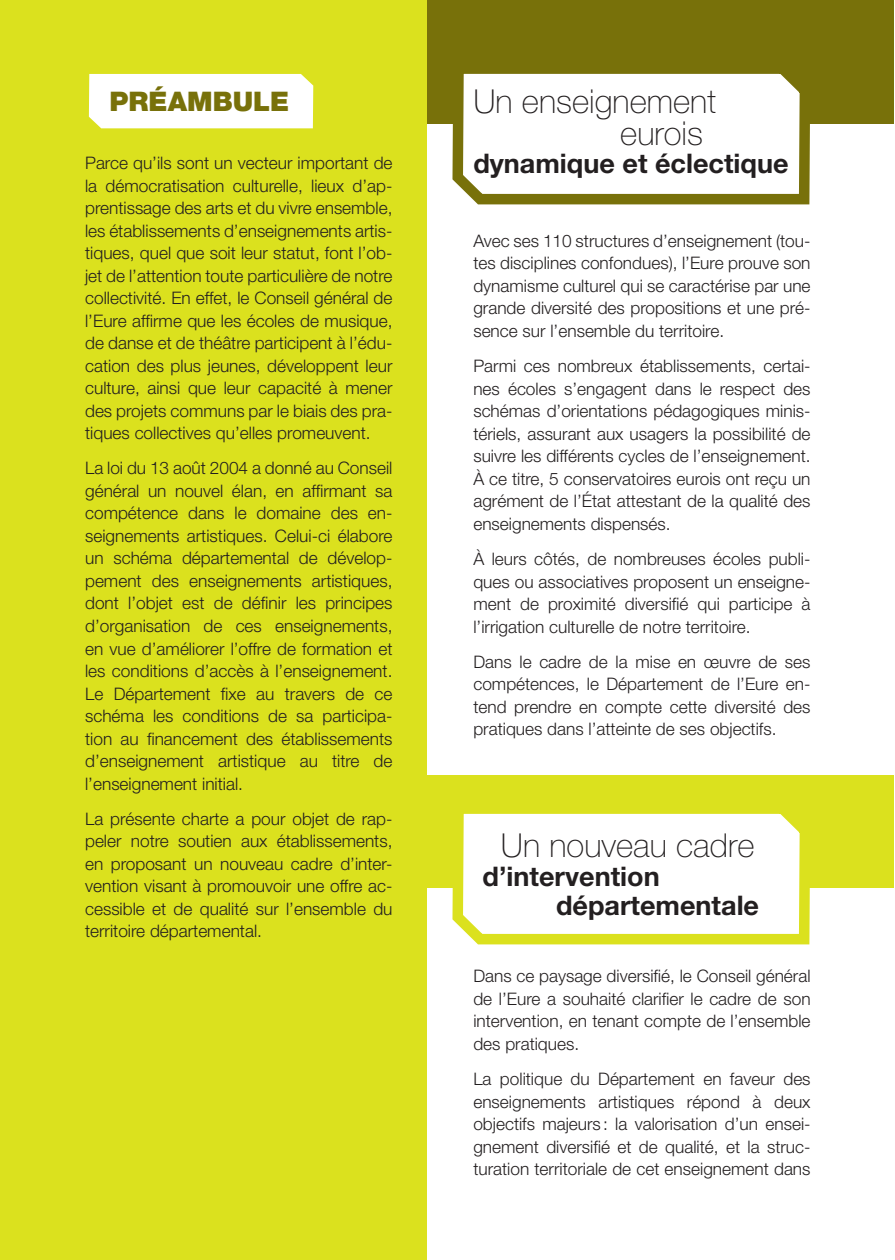
<style>
.page{position:relative;width:895px;height:1260px;background:#fff}
.page>*{position:absolute;margin:0;border:0;box-sizing:border-box;transform-origin:0 0}
.t1{font:100 33px/31.5px "Helvetica Neue";color:#231f20}
.t2{font:700 27px/29.2px "Helvetica Neue";color:#231f20}
.t3{font:900 27px "Helvetica Neue";color:#78710a}
.t4{font:300 17.25px/22.5px "Helvetica Neue";color:#231f20;text-align:justify}
</style>
<div class="page">
<div style="left:425px;top:775px;width:468px;height:113px;background:#dbe11e"></div>
<svg style="left:452px;top:813px;width:358px;height:132px"></svg>
<div style="left:425px;top:0;width:468px;height:123px;background:#78710a"></div>
<div style="left:0;top:0;width:426px;height:1259px;background:#dbe11e"></div>
<div style="left:89px;top:74px;width:224px;height:54px;background:#fff"></div>
<svg style="left:447px;top:73px;width:368px;height:132px"></svg>
<p class="t3" style="left:109px;top:85px;width:181px">PRÉAMBULE</p>
<p class="t4" style="left:85px;top:151px;width:309px">Parce qu’ils sont un vecteur important de la démocratisation culturelle, lieux d’ap&shy;prentissage des arts et du vivre ensemble, les établissements d’enseignements artis&shy;tiques, quel que soit leur statut, font l’ob&shy;jet de l’attention toute particulière de notre collectivité. En effet, le Conseil général de l’Eure affirme que les écoles de musique, de danse et de théâtre participent à l’édu&shy;cation des plus jeunes, développent leur culture, ainsi que leur capacité à mener des projets communs par le biais des pra&shy;tiques collectives qu’elles promeuvent.</p>
<p class="t4" style="left:85px;top:456px;width:309px">La loi du 13 août 2004 a donné au Conseil général un nouvel élan, en affirmant sa compétence dans le domaine des en&shy;seignements artistiques. Celui-ci élabore un schéma départemental de dévelop&shy;pement des enseignements artistiques, dont l’objet est de définir les principes d’organisation de ces enseignements, en vue d’améliorer l’offre de formation et les conditions d’accès à l’enseignement.<br>Le Département fixe au travers de ce schéma les conditions de sa participa&shy;tion au financement des établissements d’enseignement artistique au titre de l’enseignement initial.</p>
<p class="t4" style="left:85px;top:807px;width:309px">La présente charte a pour objet de rap&shy;peler notre soutien aux établissements, en proposant un nouveau cadre d’inter&shy;vention visant à promouvoir une offre ac&shy;cessible et de qualité sur l’ensemble du territoire départemental.</p>
<p class="t1" style="left:620px;top:86px;width:97px;text-indent:-147px">Un enseignement eurois</p>
<p class="t2" style="left:473px;top:148px;width:316px">dynamique et éclectique</p>
<p class="t4" style="left:473px;top:229px;width:338px">Avec ses 110 structures d’enseignement (tou&shy;tes disciplines confondues), l’Eure prouve son dynamisme culturel qui se caractérise par une grande diversité des propositions et une pré&shy;sence sur l’ensemble du territoire.</p>
<p class="t4" style="left:473px;top:354px;width:338px">Parmi ces nombreux établissements, certai&shy;nes écoles s’engagent dans le respect des schémas d’orientations pédagogiques minis&shy;tériels, assurant aux usagers la possibilité de suivre les différents cycles de l’enseignement.<br>À ce titre, 5 conservatoires eurois ont reçu un agrément de l’État attestant de la qualité des enseignements dispensés.</p>
<p class="t4" style="left:473px;top:547px;width:338px">À leurs côtés, de nombreuses écoles publi&shy;ques ou associatives proposent un enseigne&shy;ment de proximité diversifié qui participe à l’irrigation culturelle de notre territoire.</p>
<p class="t4" style="left:473px;top:650px;width:338px">Dans le cadre de la mise en œuvre de ses compétences, le Département de l’Eure en&shy;tend prendre en compte cette diversité des pratiques dans l’atteinte de ses objectifs.</p>
<p class="t1" style="left:500px;top:829px;width:255px">Un nouveau cadre</p>
<p class="t2" style="left:555px;top:861px;width:204px;text-indent:-73px">d’intervention départementale</p>
<p class="t4" style="left:473px;top:964px;width:338px">Dans ce paysage diversifié, le Conseil général de l’Eure a souhaité clarifier le cadre de son intervention, en tenant compte de l’ensemble des pratiques.</p>
<p class="t4" style="left:473px;top:1067px;width:338px">La politique du Département en faveur des enseignements artistiques répond à deux objectifs majeurs : la valorisation d’un ensei&shy;gnement diversifié et de qualité, et la struc&shy;turation territoriale de cet enseignement dans</p>
</div>
